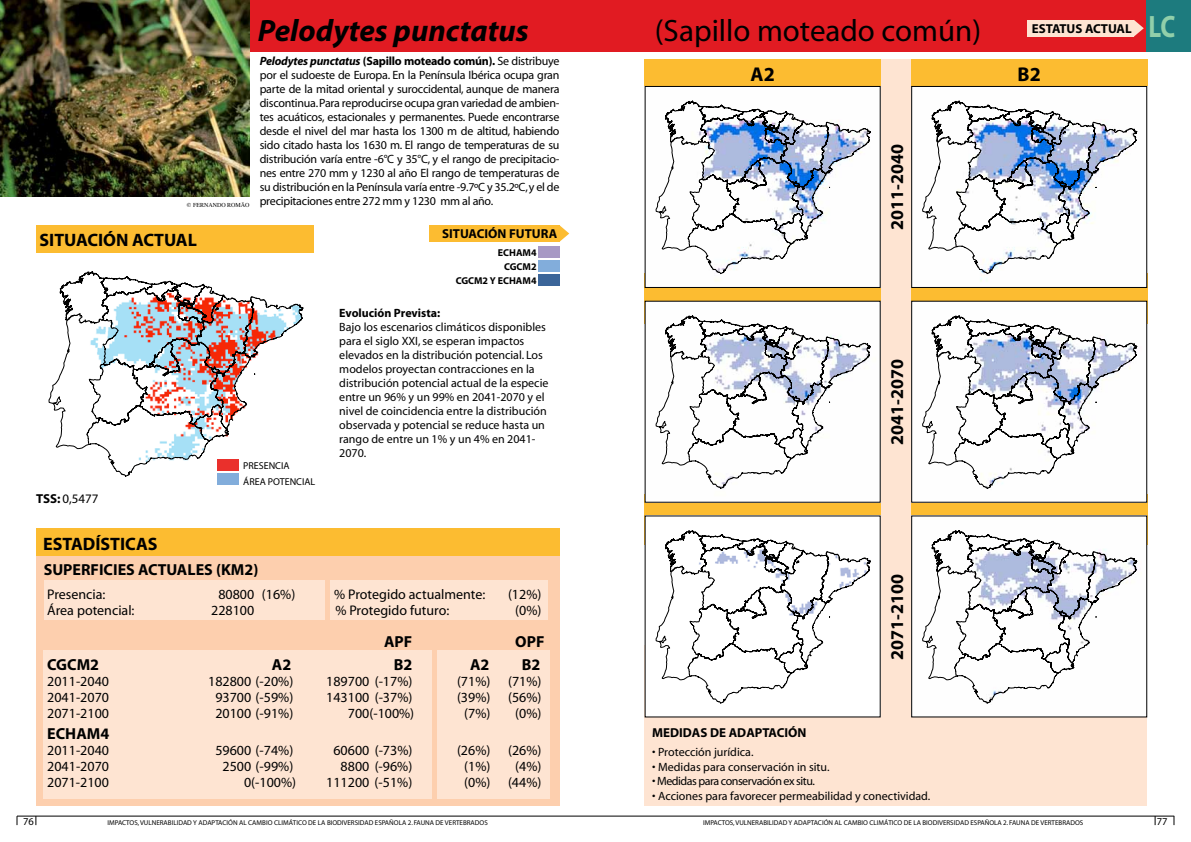
<style>
.page{position:relative;width:1191px;height:842px;background:#fff}
.page>*{position:absolute;margin:0;border:0;box-sizing:border-box;transform-origin:0 0}
.t1{font:31px "Myriad";color:#000}
.t2{font:italic 700 31px "Myriad";color:#000}
.t3{font:700 31px "Myriad";color:#91cfaa;scale:.81 1}
.t4{font:700 20px "Myriad";color:#000}
.t5{font:700 18px "Myriad";color:#000}
.t6{font:700 16px "Myriad";color:#000}
.t7{font:14px "Myriad";color:#000}
.t8{font:700 13px "Myriad";color:#000}
.t9{font:13px "Myriad";color:#000}
.t10{font:12px/14px "Myriad";color:#000;text-align:justify}
.t11{font:12px "Myriad";letter-spacing:-.04em;color:#000}
.t12{font:700 12px "Myriad";color:#000}
.t13{font:10.5px "Myriad";color:#000}
.t14{font:700 10px/13.7px "Myriad";color:#000}
.t15{font:10px/15.6px "Myriad";color:#000}
.t16{font:7px "Myriad";color:#000}
.t17{font:6px "Times";color:#000}
.s1{font-weight:700;font-style:italic}
.s2{font-weight:700}
</style>
<div class="page">
<hr style="left:17px;top:816px;width:1157px;height:1px;background:#000">
<div style="left:865px;top:60px;width:70px;height:669px;background:#fee4d2"></div>
<div style="left:644px;top:646px;width:502px;height:160px;background:#fee4d2"></div>
<div style="left:149px;top:0;width:997px;height:51px;background:#e11b22"></div>
<svg style="left:60px;top:271px;width:244px;height:206px"></svg>
<svg style="left:49px;top:315px;width:40px;height:134px"></svg>
<div style="left:36px;top:225px;width:277px;height:27px;background:#fcbc31"></div>
<div style="left:429px;top:225px;width:130px;height:17px;background:#fcbc31"></div>
<div style="left:538px;top:246px;width:21px;height:12px;background:#a799c4"></div>
<div style="left:538px;top:260px;width:21px;height:12px;background:#82addb"></div>
<div style="left:538px;top:274px;width:21px;height:12px;background:#3b6599"></div>
<svg style="left:559px;top:225px;width:10px;height:17px"></svg>
<div style="left:218px;top:460px;width:21px;height:11px;background:#ea302c"></div>
<div style="left:218px;top:473px;width:21px;height:12px;background:#82addb"></div>
<div style="left:1027px;top:20px;width:106px;height:17px;background:#fee4d2"></div>
<svg style="left:1133px;top:20px;width:10px;height:17px"></svg>
<img style="left:0;top:0;width:249px;height:197px">
<div style="left:1146px;top:0;width:45px;height:51px;background:#1d7b7e"></div>
<svg style="left:644px;top:273px;width:236px;height:51px;background:#e9b440"></svg>
<svg style="left:644px;top:494px;width:236px;height:50px;background:#daac46"></svg>
<div style="left:644px;top:60px;width:236px;height:26px;background:#fcbc31"></div>
<svg style="left:911px;top:273px;width:236px;height:51px;background:#e8b340"></svg>
<svg style="left:911px;top:494px;width:236px;height:50px;background:#d9ab46"></svg>
<div style="left:911px;top:60px;width:236px;height:26px;background:#fcbc31"></div>
<img style="left:646px;top:303px;width:232px;height:198px">
<svg style="left:656px;top:315px;width:215px;height:174px"></svg>
<div style="left:646px;top:517px;width:232px;height:198px;background:#fff"></div>
<svg style="left:656px;top:530px;width:215px;height:173px"></svg>
<img style="left:646px;top:88px;width:232px;height:198px">
<div style="left:644px;top:86px;width:236px;height:202px;border:1px solid #000"></div>
<svg style="left:656px;top:101px;width:215px;height:173px"></svg>
<img style="left:913px;top:303px;width:232px;height:198px">
<svg style="left:922px;top:315px;width:216px;height:174px"></svg>
<div style="left:913px;top:517px;width:232px;height:198px;background:#fefefe"></div>
<svg style="left:922px;top:530px;width:216px;height:173px"></svg>
<img style="left:913px;top:88px;width:232px;height:198px">
<div style="left:911px;top:86px;width:236px;height:202px;border:1px solid #000"></div>
<svg style="left:922px;top:101px;width:216px;height:173px"></svg>
<div style="left:36px;top:554px;width:523px;height:252px;background:#fdcfae"></div>
<div style="left:44px;top:580px;width:281px;height:40px;background:#fee4d2"></div>
<div style="left:331px;top:580px;width:217px;height:40px;background:#fee4d2"></div>
<div style="left:36px;top:528px;width:523px;height:27px;background:#fcbc31"></div>
<div style="left:437px;top:650px;width:112px;height:149px;background:#fee4d2"></div>
<div style="left:43px;top:650px;width:388px;height:149px;background:#fee4d2"></div>
<p class="t17" style="left:187px;top:199px;width:64px">© FERNANDO ROMÃO</p>
<h3 class="t5" style="left:40px;top:231px;width:36px">SITUACIÓ</h3>
<h3 class="t5" style="left:116px;top:231px;width:60px">N ACTUAL</h3>
<h1 class="t2" style="left:258px;top:15px;width:272px">Pelodytes punctatus</h1>
<h1 class="t1" style="left:655px;top:16px;width:328px">(Sapillo moteado común)</h1>
<h1 class="t3" style="left:1148px;top:10px;width:35px">LC</h1>
<h2 class="t4" style="left:750px;top:64px;width:26px">A2</h2>
<h2 class="t4" style="left:1017px;top:64px;width:25px">B2</h2>
<p class="t8" style="left:1031px;top:22px;width:85px">ESTATUS ACTUAL</p>
<p class="t10" style="left:260px;top:54px;width:301px"><span class="s1">Pelodytes punctatus</span> <span class="s2">(SAPILLO MOTEADO COMÚN).</span> Se distribuye por el sudoeste de Europa. En la Península Ibérica ocupa gran parte de la mitad oriental y suroccidental, aunque de manera discontinua. Para reproducirse ocupa gran variedad de ambien&shy;tes acuáticos, estacionales y permanentes. Puede encontrarse desde el nivel del mar hasta los 1300 m de altitud, habiendo sido citado hasta los 1630 m. El rango de temperaturas de su distribución varía entre -6°C y 35°C, y el rango de precipitacio&shy;nes entre 270 mm y 1230 al año El rango de temperaturas de su distribución en la Península varía entre -9.7ºC y 35.2ºC, y el de precipitaciones entre 272 mm y 1230 mm al año.</p>
<h3 class="t5" style="left:887px;top:230px;width:87px;rotate:-90deg">2011-2040</h3>
<p class="t8" style="left:442px;top:227px;width:27px">SITUACIÓ</p>
<p class="t8" style="left:497px;top:227px;width:44px">N FUTURA</p>
<p class="t14" style="left:504px;top:246px;width:34px;text-indent:-6px">ECHAM4<br>CGCM</p>
<p class="t14" style="left:531px;top:260px;width:7px">2</p>
<p class="t14" style="left:456px;top:274px;width:8px">CGCM</p>
<p class="t14" style="left:482px;top:274px;width:55px">2 Y ECHAM4</p>
<p class="t12" style="left:339px;top:307px;width:102px">EVOLUCIÓN PREVISTA:</p>
<p class="t10" style="left:339px;top:320px;width:211px;text-align:left">Bajo los escenarios climáticos disponibles para el siglo XXI, se esperan impactos elevados en la distribución potencial. Los modelos proyectan contracciones en la distribución potencial actual de la especie entre un 96% y un 99% en 2041-2070 y el nivel de coincidencia entre la distribución observada y potencial se reduce hasta un rango de entre un 1% y un 4% en 2041- 2070.</p>
<h3 class="t5" style="left:887px;top:445px;width:87px;rotate:-90deg">2041-2070</h3>
<p class="t15" style="left:243px;top:458px;width:13px">presencia área</p>
<p class="t15" style="left:268px;top:474px;width:7px">potencial</p>
<p class="t9" style="left:36px;top:492px;width:64px"><span class="s2">TSS:</span> 0,5477</p>
<h3 class="t5" style="left:43px;top:534px;width:116px">ESTADÍSTICAS</h3>
<h3 class="t6" style="left:44px;top:561px;width:19px">SUPER</h3>
<h3 class="t6" style="left:91px;top:561px;width:16px">FICIE</h3>
<h3 class="t6" style="left:126px;top:561px;width:51px">S ACTUALE</h3>
<h3 class="t6" style="left:204px;top:561px;width:56px">S (KM2)</h3>
<p class="t7" style="left:47px;top:587px;width:60px">Presencia:</p>
<p class="t7" style="left:218px;top:587px;width:78px">80800 (16%)</p>
<p class="t7" style="left:334px;top:587px;width:153px">% Protegido actualmente:</p>
<p class="t7" style="left:508px;top:587px;width:35px">(12%)</p>
<p class="t7" style="left:47px;top:603px;width:89px">Área potencial:</p>
<p class="t7" style="left:211px;top:603px;width:45px">228100</p>
<p class="t7" style="left:335px;top:603px;width:115px">% Protegido futuro:</p>
<p class="t7" style="left:515px;top:603px;width:28px">(0%)</p>
<h3 class="t6" style="left:384px;top:633px;width:25px">APF</h3>
<h3 class="t6" style="left:515px;top:633px;width:29px">OPF</h3>
<h3 class="t6" style="left:47px;top:656px;width:53px">CGCM2</h3>
<h3 class="t6" style="left:272px;top:656px;width:21px">A2</h3>
<h3 class="t6" style="left:394px;top:656px;width:20px">B2</h3>
<h3 class="t6" style="left:470px;top:656px;width:21px">A2</h3>
<h3 class="t6" style="left:522px;top:656px;width:20px">B2</h3>
<p class="t7" style="left:47px;top:674px;width:63px">2011-2040</p>
<p class="t7" style="left:208px;top:674px;width:87px">182800 (-20%)</p>
<p class="t7" style="left:326px;top:674px;width:88px">189700 (-17%)</p>
<p class="t7" style="left:457px;top:674px;width:35px">(71%)</p>
<p class="t7" style="left:508px;top:674px;width:35px">(71%)</p>
<p class="t7" style="left:47px;top:690px;width:63px">2041-2070</p>
<p class="t7" style="left:215px;top:690px;width:79px">93700 (-59%)</p>
<p class="t7" style="left:326px;top:690px;width:88px">143100 (-37%)</p>
<p class="t7" style="left:457px;top:690px;width:35px">(39%)</p>
<p class="t7" style="left:508px;top:690px;width:35px">(56%)</p>
<p class="t7" style="left:47px;top:706px;width:63px">2071-2100</p>
<p class="t7" style="left:215px;top:706px;width:79px">20100 (-91%)</p>
<p class="t7" style="left:348px;top:706px;width:68px">700(-100%)</p>
<p class="t7" style="left:464px;top:706px;width:28px">(7%)</p>
<p class="t7" style="left:515px;top:706px;width:28px">(0%)</p>
<h3 class="t6" style="left:47px;top:725px;width:64px">ECHAM4</h3>
<p class="t7" style="left:47px;top:743px;width:63px">2011-2040</p>
<p class="t7" style="left:215px;top:743px;width:79px">59600 (-74%)</p>
<p class="t7" style="left:333px;top:743px;width:80px">60600 (-73%)</p>
<p class="t7" style="left:457px;top:743px;width:35px">(26%)</p>
<p class="t7" style="left:508px;top:743px;width:35px">(26%)</p>
<p class="t7" style="left:47px;top:759px;width:63px">2041-2070</p>
<p class="t7" style="left:223px;top:759px;width:72px">2500 (-99%)</p>
<p class="t7" style="left:341px;top:759px;width:73px">8800 (-96%)</p>
<p class="t7" style="left:464px;top:759px;width:28px">(1%)</p>
<p class="t7" style="left:515px;top:759px;width:28px">(4%)</p>
<p class="t7" style="left:47px;top:775px;width:63px">2071-2100</p>
<p class="t7" style="left:244px;top:775px;width:54px">0(-100%)</p>
<p class="t7" style="left:326px;top:775px;width:88px">111200 (-51%)</p>
<p class="t7" style="left:464px;top:775px;width:28px">(0%)</p>
<p class="t7" style="left:508px;top:775px;width:35px">(44%)</p>
<p class="t8" style="left:652px;top:726px;width:154px">MEDIDAS DE ADAPTACIÓN</p>
<h3 class="t5" style="left:887px;top:660px;width:87px;rotate:-90deg">2071-2100</h3>
<p class="t10" style="left:652px;top:746px;width:103px">• Protección jurídica.</p>
<p class="t10" style="left:652px;top:760px;width:179px">• Medidas para conservación in situ.</p>
<p class="t11" style="left:652px;top:775px;width:164px">• Medidas para conservación ex situ.</p>
<p class="t10" style="left:652px;top:789px;width:280px">• Acciones para favorecer permeabilidad y conectividad.</p>
<p class="t13" style="left:23px;top:816px;width:12px">76</p>
<p class="t16" style="left:108px;top:819px;width:382px">IMPACTOS, VULNERABILIDAD Y ADAPTACIÓN AL CAMBIO CLIMÁTICO DE LA BIODIVERSIDAD ESPAÑOLA 2. FAUNA DE VERTEBRADOS</p>
<p class="t16" style="left:703px;top:819px;width:382px">IMPACTOS, VULNERABILIDAD Y ADAPTACIÓN AL CAMBIO CLIMÁTICO DE LA BIODIVERSIDAD ESPAÑOLA 2. FAUNA DE VERTEBRADOS</p>
<p class="t13" style="left:1156px;top:816px;width:12px">77</p>
</div>
